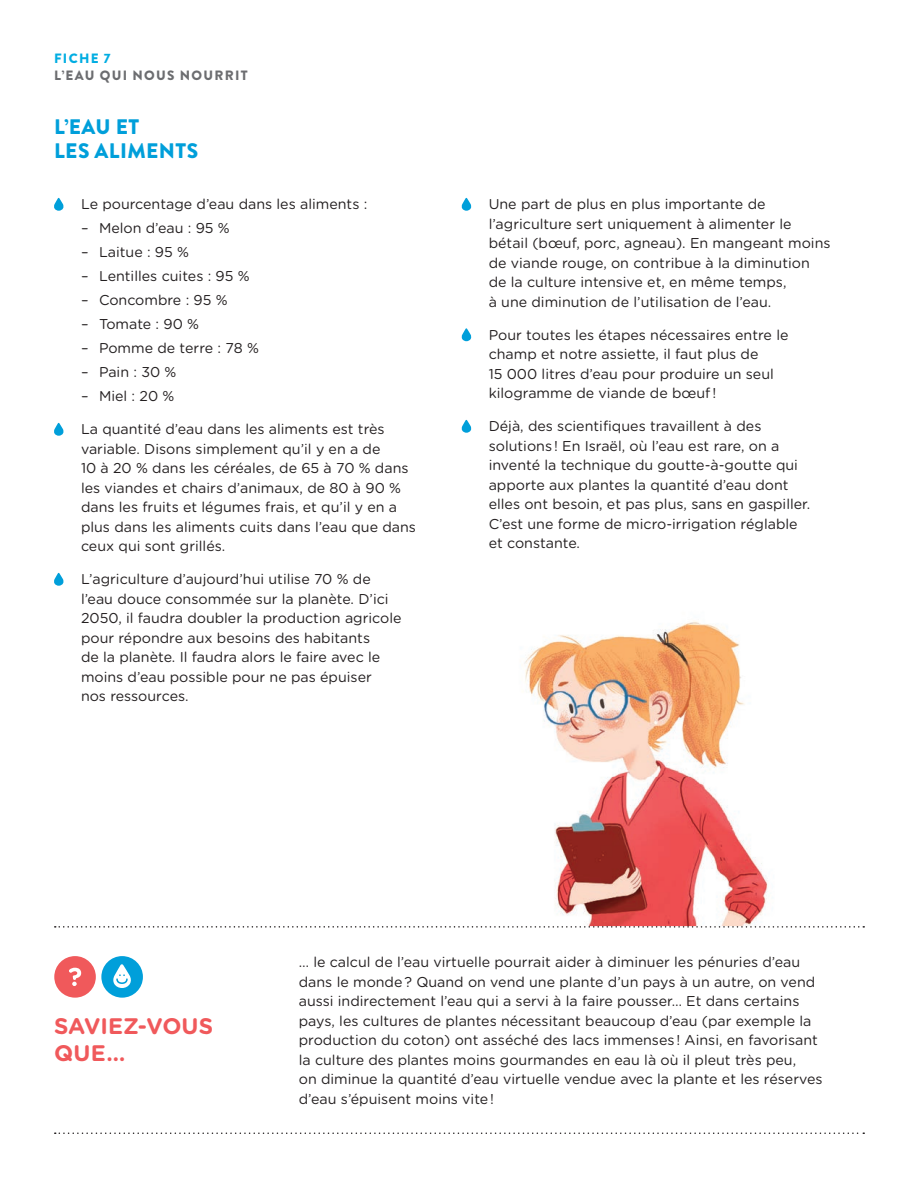
<style>
.page{position:relative;width:918px;height:1188px;background:#fff}
.page>*{position:absolute;margin:0;border:0;box-sizing:border-box;transform-origin:0 0}
.t1{font:700 22.5px/27px "Gotham Rounded";letter-spacing:.005em;color:#f0595b}
.t2{font:900 21px/24px "Brandon Grotesque";letter-spacing:.02em;color:#009fda}
.t3{font:14.25px/19.5px "Gotham Rounded";color:#231f20}
.t4{font:900 13.5px "Brandon Grotesque";letter-spacing:.095em;color:#6c6d70}
.t5{font:900 13.5px "Brandon Grotesque";letter-spacing:.095em;color:#00ade2}
</style>
<div class="page">
<svg style="left:54px;top:198px;width:10px;height:13px"></svg>
<svg style="left:54px;top:423px;width:10px;height:13px"></svg>
<svg style="left:54px;top:573px;width:10px;height:13px"></svg>
<svg style="left:461px;top:198px;width:10px;height:13px"></svg>
<svg style="left:461px;top:328px;width:10px;height:13px"></svg>
<svg style="left:461px;top:420px;width:10px;height:13px"></svg>
<svg style="left:55px;top:926px;width:809px;height:2px"></svg>
<div style="left:54px;top:956px;width:42px;height:42px;background:#f0595b;border-radius:50%"></div>
<div style="left:101px;top:956px;width:42px;height:42px;background:#009fda;border-radius:50%"></div>
<svg style="left:69px;top:968px;width:12px;height:18px"></svg>
<svg style="left:113px;top:964px;width:18px;height:24px"></svg>
<svg style="left:55px;top:1132px;width:809px;height:2px"></svg>
<img style="left:524px;top:621px;width:221px;height:156px">
<img style="left:555px;top:777px;width:133px;height:149px">
<img style="left:607px;top:926px;width:175px;height:1px">
<p class="t5" style="left:54px;top:49px;width:58px">FIChE 7</p>
<p class="t4" style="left:54px;top:65px;width:195px">L’EAU QUI NOUS NOURRIT</p>
<h2 class="t2" style="left:54px;top:115px;width:146px">L’EAU ET<br>LES ALIMENTS</h2>
<p class="t3" style="left:81px;top:194px;width:288px">Le pourcentage d’eau dans les aliments :</p>
<p class="t3" style="left:81px;top:218px;width:150px">– Melon d’eau : 95 %</p>
<p class="t3" style="left:81px;top:242px;width:110px">– Laitue : 95 %</p>
<p class="t3" style="left:81px;top:266px;width:170px">– Lentilles cuites : 95 %</p>
<p class="t3" style="left:81px;top:290px;width:148px">– Concombre : 95 %</p>
<p class="t3" style="left:81px;top:314px;width:120px">– Tomate : 90 %</p>
<p class="t3" style="left:81px;top:338px;width:179px">– Pomme de terre : 78 %</p>
<p class="t3" style="left:81px;top:362px;width:97px">– Pain : 30 %</p>
<p class="t3" style="left:81px;top:386px;width:95px">– Miel : 20 %</p>
<p class="t3" style="left:81px;top:419px;width:336px">La quantité d’eau dans les aliments est très variable. Disons simplement qu’il y en a de<br>10 à 20 % dans les céréales, de 65 à 70 % dans les viandes et chairs d’animaux, de 80 à 90 % dans les fruits et légumes frais, et qu’il y en a plus dans les aliments cuits dans l’eau que dans ceux qui sont grillés.</p>
<p class="t3" style="left:81px;top:569px;width:322px">L’agriculture d’aujourd’hui utilise 70 % de l’eau douce consommée sur la planète. D’ici 2050, il faudra doubler la production agricole pour répondre aux besoins des habitants<br>de la planète. Il faudra alors le faire avec le moins d’eau possible pour ne pas épuiser<br>nos ressources.</p>
<p class="t3" style="left:489px;top:194px;width:343px">Une part de plus en plus importante de l’agriculture sert uniquement à alimenter le bétail (bœuf, porc, agneau). En mangeant moins de viande rouge, on contribue à la diminution de la culture intensive et, en même temps,<br>à une diminution de l’utilisation de l’eau.</p>
<p class="t3" style="left:489px;top:324px;width:301px">Pour toutes les étapes nécessaires entre le champ et notre assiette, il faut plus de<br>15 000 litres d’eau pour produire un seul kilogramme de viande de bœuf !</p>
<p class="t3" style="left:489px;top:416px;width:323px">Déjà, des scientifiques travaillent à des solutions ! En Israël, où l’eau est rare, on a inventé la technique du goutte-à-goutte qui apporte aux plantes la quantité d’eau dont elles ont besoin, et pas plus, sans en gaspiller.<br>C’est une forme de micro-irrigation réglable et constante.</p>
<h1 class="t1" style="left:54px;top:1012px;width:161px">SAVIEZ-VOUS<br>QUE…</h1>
<p class="t3" style="left:299px;top:952px;width:525px">… le calcul de l’eau virtuelle pourrait aider à diminuer les pénuries d’eau dans le monde ? Quand on vend une plante d’un pays à un autre, on vend aussi indirectement l’eau qui a servi à la faire pousser… Et dans certains pays, les cultures de plantes nécessitant beaucoup d’eau (par exemple la production du coton) ont asséché des lacs immenses ! Ainsi, en favorisant la culture des plantes moins gourmandes en eau là où il pleut très peu,<br>on diminue la quantité d’eau virtuelle vendue avec la plante et les réserves d’eau s’épuisent moins vite !</p>
</div>
